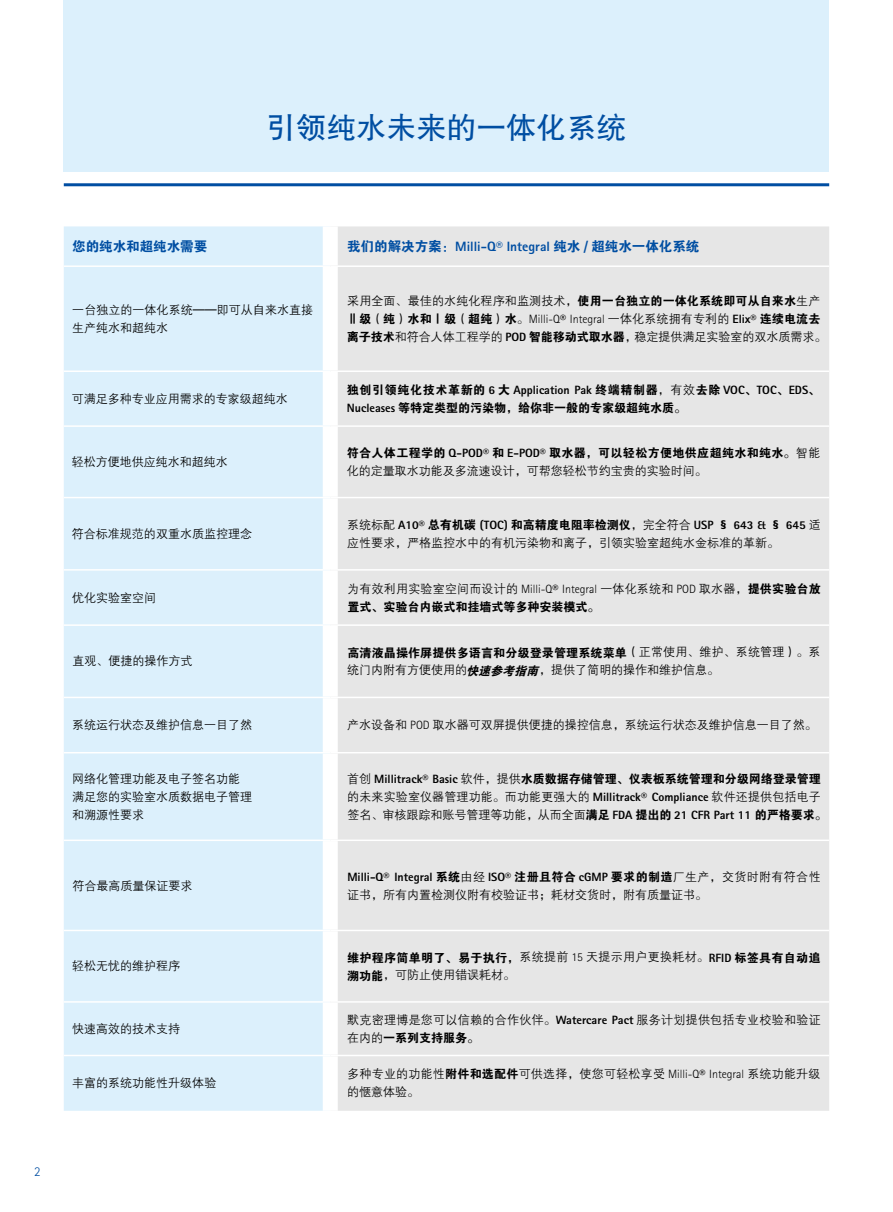
<style>
.page{position:relative;width:893px;height:1212px;background:#fff}
.page>*{position:absolute;margin:0;border:0;box-sizing:border-box;transform-origin:0 0}
.t1{font:30px "FZHTJW GB1 0";color:#004ea2}
.t2{font:13.5px "FZDHTJW GB1 0";color:#004ea2}
.t3{font:300 13.5px "Merck Sans Serif Pro";color:#004ea2}
.t4{font:12px/18px "FZZDXJW GB1 0";color:#000}
.t5{font:12px "FZDHTJW GB1 0";letter-spacing:.015em;color:#000}
.t6{font:800 12px "Merck Sans Serif Pro";color:#000}
.t7{font:12px/18px "FZZDXJW GB1 0";letter-spacing:.02em;color:#000}
.t8{font:12px "FZZDXJW GB1 0";letter-spacing:.025em;color:#000}
.s1{font-family:"Merck Sans Serif Pro";font-weight:800}
.s2{font-family:"FZDHTJW GB1 0"}
.s3{font-family:"FZZDXJW GB1 0"}
.s4{font-family:"Merck Sans Serif Pro";font-weight:300}
.s5{font-family:"FZDHTJW GB1 0";font-weight:400}
.s6{font-family:"FZZDXJW GB1 0";font-weight:400}
.s7{font-family:"FZDHTJW GB1 0";font-style:italic}
</style>
<div class="page">
<hr style="left:64px;top:183px;width:765px;height:3px;background:#004ea2">
<div style="left:64px;top:0;width:765px;height:172px;background:#dcf0fc"></div>
<div style="left:64px;top:226px;width:259px;height:885px;background:#dcf0fc"></div>
<div style="left:338px;top:226px;width:491px;height:885px;background:#e6e6e6"></div>
<hr style="left:64px;top:265px;width:266px;height:2px;background:#fff">
<hr style="left:330px;top:265px;width:499px;height:2px;background:#fff">
<hr style="left:64px;top:370px;width:266px;height:2px;background:#fff">
<hr style="left:330px;top:370px;width:499px;height:2px;background:#fff">
<hr style="left:64px;top:425px;width:266px;height:2px;background:#fff">
<hr style="left:330px;top:425px;width:499px;height:2px;background:#fff">
<hr style="left:64px;top:497px;width:266px;height:1px;background:#fff">
<hr style="left:330px;top:497px;width:499px;height:1px;background:#fff">
<hr style="left:64px;top:569px;width:266px;height:2px;background:#fff">
<hr style="left:330px;top:569px;width:499px;height:2px;background:#fff">
<hr style="left:64px;top:624px;width:266px;height:2px;background:#fff">
<hr style="left:330px;top:624px;width:499px;height:2px;background:#fff">
<hr style="left:64px;top:697px;width:266px;height:1px;background:#fff">
<hr style="left:330px;top:697px;width:499px;height:1px;background:#fff">
<hr style="left:64px;top:752px;width:266px;height:1px;background:#fff">
<hr style="left:330px;top:752px;width:499px;height:1px;background:#fff">
<hr style="left:64px;top:839px;width:266px;height:2px;background:#fff">
<hr style="left:330px;top:839px;width:499px;height:2px;background:#fff">
<hr style="left:64px;top:930px;width:266px;height:1px;background:#fff">
<hr style="left:330px;top:930px;width:499px;height:1px;background:#fff">
<hr style="left:64px;top:1001px;width:266px;height:2px;background:#fff">
<hr style="left:330px;top:1001px;width:499px;height:2px;background:#fff">
<hr style="left:64px;top:1055px;width:266px;height:1px;background:#fff">
<hr style="left:330px;top:1055px;width:499px;height:1px;background:#fff">
<h1 class="t1" style="left:266px;top:111px;width:362px">引领纯水未来的一体化系统</h1>
<p class="t3" style="left:34px;top:1163px;width:8px">2</p>
<p class="t2" style="left:72px;top:239px;width:137px">您的纯水和超纯水需要</p>
<p class="t2" style="left:347px;top:239px;width:354px">我们的解决方案：<span class="s1">Milli-Q® Integral</span> 纯水 <span class="s1">/</span> 超纯水一体化系统</p>
<p class="t4" style="left:72px;top:301px;width:242px">一台独立的一体化系统——即可从自来水直接生产纯水和超纯水</p>
<p class="t4" style="left:72px;top:390px;width:218px">可满足多种专业应用需求的专家级超纯水</p>
<p class="t4" style="left:72px;top:453px;width:158px">轻松方便地供应纯水和超纯水</p>
<p class="t4" style="left:72px;top:525px;width:182px">符合标准规范的双重水质监控理念</p>
<p class="t4" style="left:72px;top:589px;width:85px">优化实验室空间</p>
<p class="t4" style="left:72px;top:653px;width:121px">直观、便捷的操作方式</p>
<p class="t4" style="left:347px;top:292px;width:475px">采用全面、最佳的水纯化程序和监测技术，<span class="s2">使用一台独立的一体化系统即可从自来水</span>生产</p>
<p class="t5" style="left:347px;top:312px;width:475px">Ⅱ级（纯）水和Ⅰ级（超纯）水<span class="s3">。</span><span class="s4">Milli-Q® Integral</span> <span class="s3">一体化系统拥有专利的</span> <span class="s1">Elix®</span> 连续电流去</p>
<p class="t4" style="left:347px;top:328px;width:481px"><span class="s2">离子技术</span>和符合人体工程学的 <span class="s1">POD</span> <span class="s2">智能移动式取水器</span>，稳定提供满足实验室的双水质需求。</p>
<p class="t6" style="left:347px;top:382px;width:475px"><span class="s5">独创引领纯化技术革新的</span> 6 <span class="s5">大</span> Application Pak <span class="s5">终端精制器</span><span class="s6">，有效</span><span class="s5">去除</span> VOC<span class="s5">、</span>TOC<span class="s5">、</span>EDS<span class="s5">、</span></p>
<p class="t5" style="left:347px;top:401px;width:341px"><span class="s1">Nucleases</span> 等特定类型的污染物，给你非一般的专家级超纯水质。</p>
<p class="t5" style="left:347px;top:446px;width:475px">符合人体工程学的 <span class="s1">Q-POD®</span> 和 <span class="s1">E-POD®</span> 取水器，可以轻松方便地供应超纯水和纯水。<span class="s3">智能</span></p>
<p class="t4" style="left:347px;top:462px;width:361px">化的定量取水功能及多流速设计，可帮您轻松节约宝贵的实验时间。</p>
<p class="t6" style="left:347px;top:517px;width:475px"><span class="s6">系统标配</span> A10® <span class="s5">总有机碳</span> (TOC) <span class="s5">和高精度电阻率检测仪</span><span class="s6">，完全符合</span> USP <span class="s5">§</span> 643 &amp; <span class="s5">§</span> 645 <span class="s6">适</span></p>
<p class="t4" style="left:347px;top:534px;width:433px">应性要求，严格监控水中的有机污染物和离子，引领实验室超纯水金标准的革新。</p>
<p class="t7" style="left:347px;top:580px;width:475px">为有效利用实验室空间而设计的 <span class="s4">Milli-Q® Integral</span> 一体化系统和 <span class="s4">POD</span> 取水器，<span class="s2">提供实验台放</span></p>
<p class="t5" style="left:347px;top:600px;width:253px">置式、实验台内嵌式和挂墙式等多种安装模式。</p>
<p class="t5" style="left:347px;top:646px;width:475px">高清液晶操作屏提供多语言和分级登录管理系统菜单<span class="s3">（正常使用、维护、系统管理）。系</span></p>
<p class="t4" style="left:347px;top:662px;width:374px">统门内附有方便使用的<span class="s7">快速参考指南</span>，提供了简明的操作和维护信息。</p>
<p class="t4" style="left:72px;top:716px;width:181px">系统运行状态及维护信息一目了然</p>
<p class="t4" style="left:347px;top:716px;width:471px">产水设备和 <span class="s4">POD</span> 取水器可双屏提供便捷的操控信息，系统运行状态及维护信息一目了然。</p>
<p class="t4" style="left:72px;top:770px;width:181px">网络化管理功能及电子签名功能满足您的实验室水质数据电子管理和溯源性要求</p>
<p class="t5" style="left:347px;top:772px;width:475px"><span class="s3">首创</span> <span class="s1">Millitrack® Basic</span> <span class="s3">软件，提供</span>水质数据存储管理、仪表板系统管理和分级网络登录管理</p>
<p class="t4" style="left:347px;top:788px;width:481px">的未来实验室仪器管理功能。而功能更强大的 <span class="s1">Millitrack® Compliance</span> 软件还提供包括电子签名、审核跟踪和账号管理等功能，从而全面<span class="s2">满足</span> <span class="s1">FDA</span> <span class="s2">提出的</span> <span class="s1">21 CFR Part 11</span> <span class="s2">的严格要求。</span></p>
<p class="t4" style="left:72px;top:877px;width:121px">符合最高质量保证要求</p>
<p class="t4" style="left:72px;top:957px;width:109px">轻松无忧的维护程序</p>
<p class="t4" style="left:72px;top:1020px;width:109px">快速高效的技术支持</p>
<p class="t6" style="left:347px;top:869px;width:475px">Milli-Q® Integral <span class="s5">系统</span><span class="s6">由经</span> ISO® <span class="s5">注册且符合</span> cGMP <span class="s5">要求的制造</span><span class="s6">厂生产，交货时附有符合性</span></p>
<p class="t4" style="left:347px;top:886px;width:361px">证书，所有内置检测仪附有校验证书；耗材交货时，附有质量证书。</p>
<p class="t5" style="left:347px;top:951px;width:475px">维护程序简单明了、易于执行，<span class="s3">系统提前</span> <span class="s4">15</span> <span class="s3">天提示用户更换耗材。</span><span class="s1">RFID</span> 标签具有自动追</p>
<p class="t4" style="left:347px;top:966px;width:169px"><span class="s2">溯功能</span>，可防止使用错误耗材。</p>
<p class="t8" style="left:347px;top:1013px;width:475px">默克密理博是您可以信赖的合作伙伴。<span class="s1">Watercare Pact</span> 服务计划提供包括专业校验和验证</p>
<p class="t5" style="left:347px;top:1031px;width:133px"><span class="s3">在内的</span>一系列支持服务。</p>
<p class="t4" style="left:72px;top:1074px;width:145px">丰富的系统功能性升级体验</p>
<p class="t7" style="left:347px;top:1065px;width:475px">多种专业的功能性<span class="s2">附件和选配件</span>可供选择，使您可轻松享受 <span class="s4">Milli-Q® Integral</span> 系统功能升级的惬意体验。</p>
</div>
